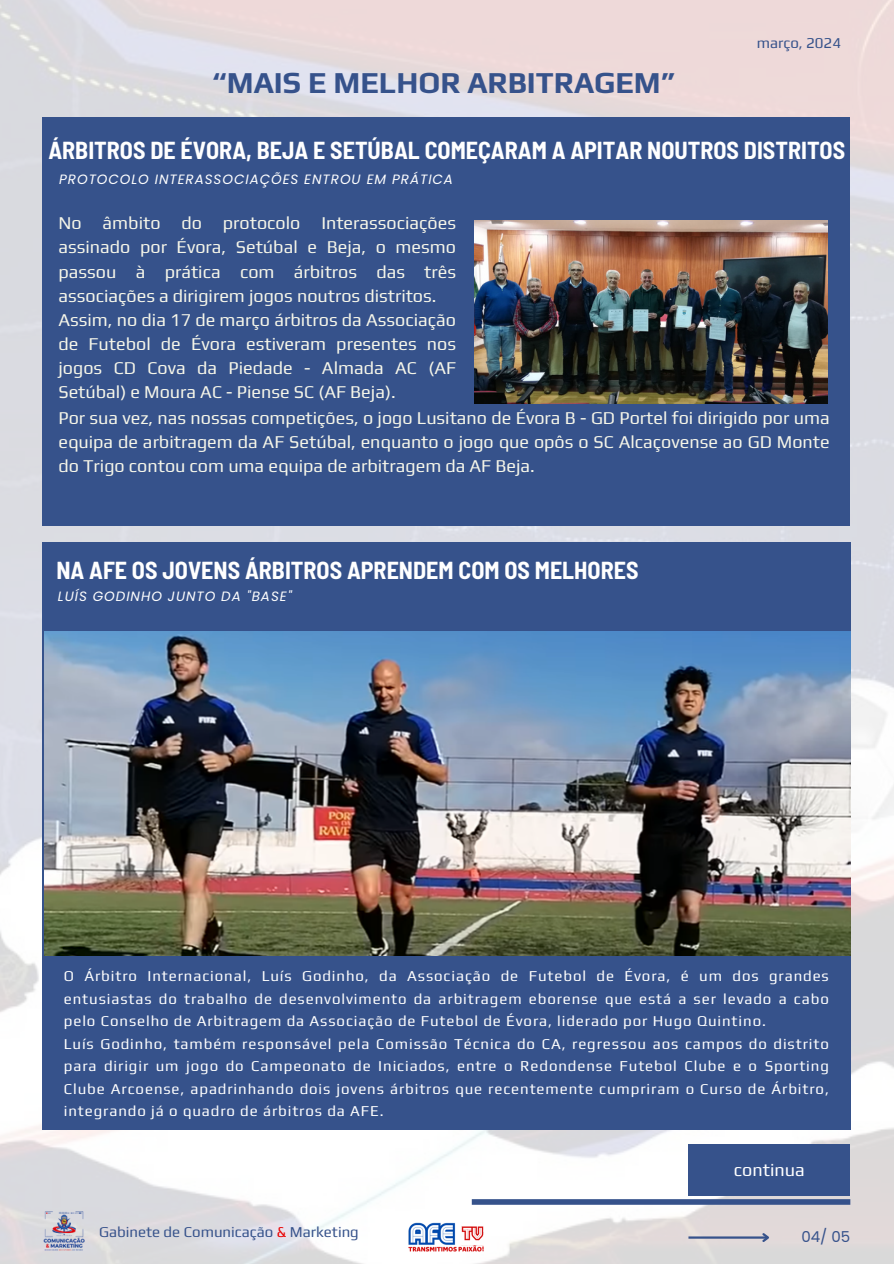
<style>
.page{position:relative;width:894px;height:1264px;background:#fff}
.page>*{position:absolute;margin:0;border:0;box-sizing:border-box;transform-origin:0 0}
.t1{font:700 30.15px "Play";color:#36528b}
.t2{font:700 semi-condensed 24px "Barlow";color:#fff}
.t3{font:18px/24.2px "Play";color:#f6f6e9}
.t4{font:18px "Play";color:#fff}
.t5{font:15px/22.5px "Play";letter-spacing:.06em;color:#fff}
.t6{font:15px "Play";color:#36528b}
.t7{font:15px "Poppins";color:#36528b}
.t8{font:italic 13.5px "Poppins";letter-spacing:.07em;color:#fff}
.s1{color:#e80000}
</style>
<div class="page">
<img style="left:0;top:0;width:893px;height:1263px">
<div style="left:43px;top:117px;width:806px;height:408px;background:#36528b"></div>
<div style="left:471px;top:1199px;width:379px;height:5px;background:#36528b"></div>
<div style="left:688px;top:1144px;width:162px;height:52px;background:#36528b"></div>
<hr style="left:688px;top:1236px;width:79px;height:2px;background:#36528b">
<svg style="left:760px;top:1230px;width:11px;height:13px"></svg>
<div style="left:255px;top:0;width:500px;height:9px;background:#eed9d9"></div>
<img style="left:43px;top:1210px;width:41px;height:40px">
<img style="left:407px;top:1221px;width:77px;height:30px">
<img style="left:474px;top:221px;width:353px;height:182px">
<div style="left:43px;top:542px;width:807px;height:587px;background:#36528b"></div>
<img style="left:44px;top:631px;width:806px;height:324px">
<h3 class="t1" style="left:212px;top:65px;width:463px">“MAIS E MELHOR ARBITRAGEM”</h3>
<p class="t6" style="left:756px;top:34px;width:86px">março, 2024</p>
<h4 class="t2" style="left:48px;top:135px;width:798px">ÁRBITROS DE ÉVORA, BEJA E SETÚBAL COMEÇARAM A APITAR NOUTROS DISTRITOS</h4>
<p class="t8" style="left:59px;top:169px;width:395px">PROTOCOLO INTERASSOCIAÇÕES ENTROU EM PRÁTICA</p>
<p class="t3" style="left:58px;top:211px;width:399px">No âmbito do protocolo Interassociações assinado por Évora, Setúbal e Beja, o mesmo passou à prática com árbitros das três associações a dirigirem jogos noutros distritos.<br>Assim, no dia 17 de março árbitros da Associação de Futebol de Évora estiveram presentes nos jogos CD Cova da Piedade - Almada AC (AF Setúbal) e Moura AC - Piense SC (AF Beja).</p>
<h4 class="t3" style="left:58px;top:405px;width:772px;text-align:justify">Por sua vez, nas nossas competições, o jogo Lusitano de Évora B - GD Portel foi dirigido por uma equipa de arbitragem da AF Setúbal, enquanto o jogo que opôs o SC Alcaçovense ao GD Monte do Trigo contou com uma equipa de arbitragem da AF Beja.</h4>
<h4 class="t2" style="left:56px;top:555px;width:583px">NA AFE OS JOVENS ÁRBITROS APRENDEM COM OS MELHORES</h4>
<p class="t8" style="left:58px;top:587px;width:235px">LUÍS GODINHO JUNTO DA "BASE"</p>
<h3 class="t5" style="left:64px;top:964px;width:766px">O Árbitro Internacional, Luís Godinho, da Associação de Futebol de Évora, é um dos grandes entusiastas do trabalho de desenvolvimento da arbitragem eborense que está a ser levado a cabo pelo Conselho de Arbitragem da Associação de Futebol de Évora, liderado por Hugo Quintino.<br>Luís Godinho, também responsável pela Comissão Técnica do CA, regressou aos campos do distrito para dirigir um jogo do Campeonato de Iniciados, entre o Redondense Futebol Clube e o Sporting Clube Arcoense, apadrinhando dois jovens árbitros que recentemente cumpriram o Curso de Árbitro, integrando já o quadro de árbitros da AFE.</h3>
<h2 class="t6" style="left:99px;top:1222px;width:261px">Gabinete de Comunicação <span class="s1">&amp;</span> Marketing</h2>
<h3 class="t4" style="left:733px;top:1159px;width:72px">continua</h3>
<h2 class="t7" style="left:801px;top:1226px;width:50px">04/ 05</h2>
</div>
